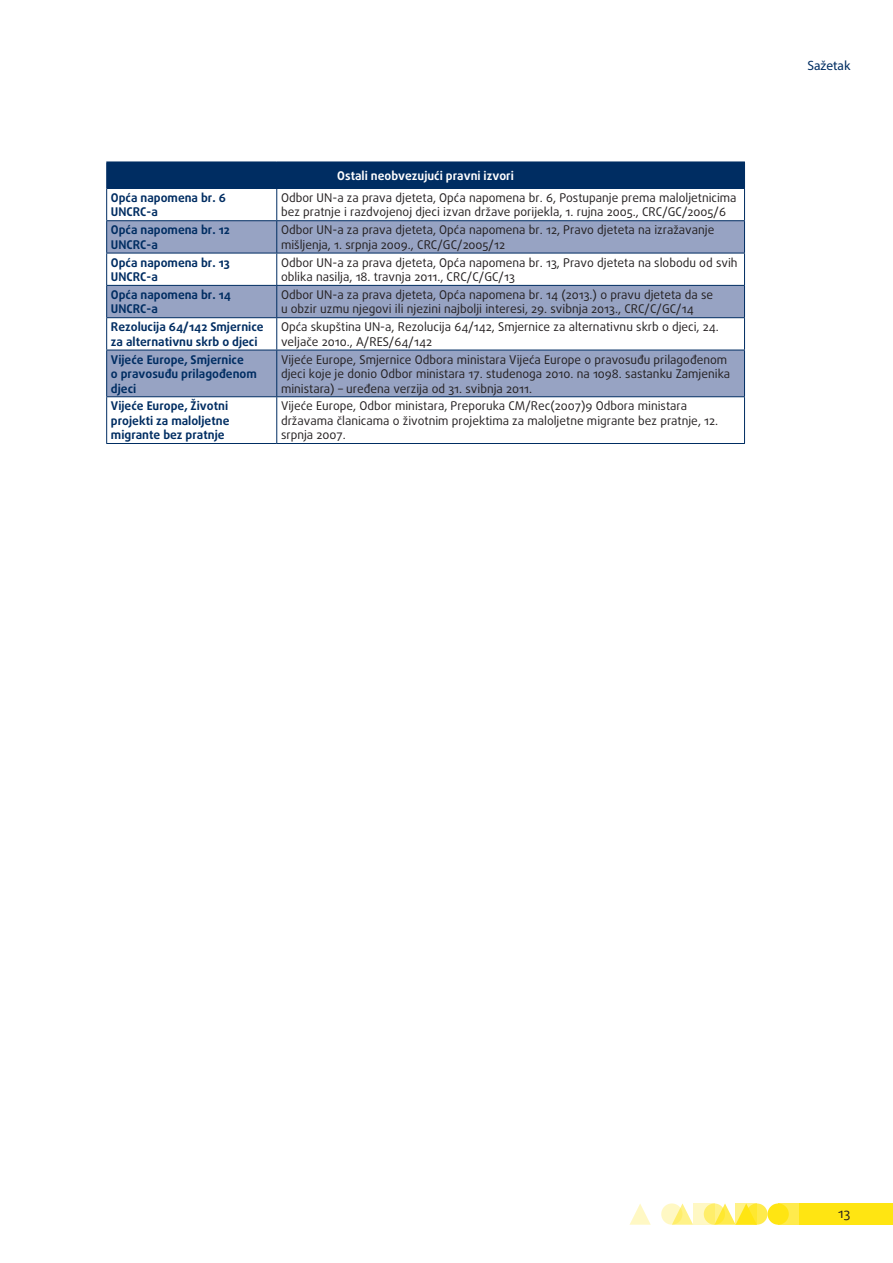
<style>
.page{position:relative;width:893px;height:1263px;background:#fff}
.page>*{position:absolute;margin:0;border:0;box-sizing:border-box;transform-origin:0 0}
.t1{font:13.5px "Myriad Pro";color:#002d62}
.t2{font:13.5px "Daxline Pro";color:#231f20}
.table_body_left{font:12px/14.4px "Daxline Pro";color:#231f20}
.table_body_left-2{font:700 12px/14.4px "Daxline Pro";color:#002d62}
.table_header_center{font:700 12px "Daxline Pro";color:#fff}
</style>
<div class="page">
<div style="left:746px;top:1203px;width:21px;height:22px;background:#ffeb4d;border-radius:50%"></div>
<div style="left:778px;top:1203px;width:21px;height:22px;background:#ffeb4d"></div>
<div style="left:799px;top:1203px;width:94px;height:22px;background:#ffe512"></div>
<svg style="left:675px;top:1203px;width:18px;height:22px"></svg>
<svg style="left:629px;top:1204px;width:22px;height:21px"></svg>
<div style="left:767px;top:1203px;width:22px;height:22px;background:#ffe512;border-radius:50%"></div>
<svg style="left:718px;top:1203px;width:18px;height:22px"></svg>
<svg style="left:704px;top:1203px;width:21px;height:22px"></svg>
<svg style="left:661px;top:1203px;width:21px;height:22px"></svg>
<svg style="left:736px;top:1203px;width:21px;height:22px"></svg>
<svg style="left:693px;top:1203px;width:21px;height:22px"></svg>
<div style="left:107px;top:162px;width:637px;height:26px;background:#002d62"></div>
<svg style="left:107px;top:221px;width:637px;height:175px;fill:#97a3c3"></svg>
<svg style="left:106px;top:162px;width:1px;height:26px"></svg>
<svg style="left:744px;top:162px;width:1px;height:26px"></svg>
<hr style="left:106px;top:188px;width:171px;height:1px;background:#002d62">
<hr style="left:106px;top:189px;width:1px;height:31px;background:#002d62">
<hr style="left:277px;top:188px;width:468px;height:1px;background:#002d62">
<hr style="left:276px;top:189px;width:1px;height:31px;background:#002d62">
<hr style="left:744px;top:189px;width:1px;height:31px;background:#002d62">
<hr style="left:106px;top:220px;width:171px;height:1px;background:#002d62">
<hr style="left:106px;top:221px;width:1px;height:32px;background:#002d62">
<hr style="left:277px;top:220px;width:468px;height:1px;background:#002d62">
<hr style="left:276px;top:221px;width:1px;height:32px;background:#002d62">
<hr style="left:744px;top:221px;width:1px;height:32px;background:#002d62">
<hr style="left:106px;top:253px;width:171px;height:1px;background:#002d62">
<hr style="left:106px;top:253px;width:1px;height:32px;background:#002d62">
<hr style="left:277px;top:253px;width:468px;height:1px;background:#002d62">
<hr style="left:276px;top:253px;width:1px;height:32px;background:#002d62">
<hr style="left:744px;top:253px;width:1px;height:32px;background:#002d62">
<hr style="left:106px;top:285px;width:171px;height:1px;background:#002d62">
<hr style="left:106px;top:286px;width:1px;height:31px;background:#002d62">
<hr style="left:277px;top:285px;width:468px;height:1px;background:#002d62">
<hr style="left:276px;top:286px;width:1px;height:31px;background:#002d62">
<hr style="left:744px;top:286px;width:1px;height:31px;background:#002d62">
<hr style="left:106px;top:317px;width:171px;height:1px;background:#002d62">
<hr style="left:106px;top:318px;width:1px;height:32px;background:#002d62">
<hr style="left:277px;top:317px;width:468px;height:1px;background:#002d62">
<hr style="left:276px;top:318px;width:1px;height:32px;background:#002d62">
<hr style="left:744px;top:318px;width:1px;height:32px;background:#002d62">
<hr style="left:106px;top:350px;width:171px;height:1px;background:#002d62">
<hr style="left:106px;top:350px;width:1px;height:46px;background:#002d62">
<hr style="left:277px;top:350px;width:468px;height:1px;background:#002d62">
<hr style="left:276px;top:350px;width:1px;height:46px;background:#002d62">
<hr style="left:744px;top:350px;width:1px;height:46px;background:#002d62">
<hr style="left:106px;top:396px;width:171px;height:1px;background:#002d62">
<hr style="left:106px;top:397px;width:1px;height:46px;background:#002d62">
<hr style="left:277px;top:396px;width:468px;height:1px;background:#002d62">
<hr style="left:276px;top:397px;width:1px;height:46px;background:#002d62">
<hr style="left:744px;top:397px;width:1px;height:46px;background:#002d62">
<hr style="left:106px;top:443px;width:171px;height:1px;background:#002d62">
<hr style="left:277px;top:443px;width:468px;height:1px;background:#002d62">
<p class="table_header_center" style="left:337px;top:168px;width:178px">Ostali neobvezujući pravni izvori</p>
<p class="table_body_left-2" style="left:111px;top:191px;width:116px">Opća napomena br. 6<br>UNCRC-a</p>
<p class="table_body_left" style="left:281px;top:191px;width:457px">Odbor UN-a za prava djeteta, Opća napomena br. 6, Postupanje prema maloljetnicima bez pratnje i razdvojenoj djeci izvan države porijekla, 1. rujna 2005., CRC/GC/2005/6</p>
<p class="table_body_left-2" style="left:111px;top:223px;width:120px">Opća napomena br. 12<br>UNCRC-a</p>
<p class="table_body_left" style="left:281px;top:223px;width:435px">Odbor UN-a za prava djeteta, Opća napomena br. 12, Pravo djeteta na izražavanje mišljenja, 1. srpnja 2009., CRC/GC/2005/12</p>
<p class="table_body_left-2" style="left:111px;top:255px;width:120px">Opća napomena br. 13<br>UNCRC-a</p>
<p class="table_body_left" style="left:281px;top:255px;width:458px">Odbor UN-a za prava djeteta, Opća napomena br. 13, Pravo djeteta na slobodu od svih oblika nasilja, 18. travnja 2011., CRC/C/GC/13</p>
<p class="table_body_left-2" style="left:111px;top:288px;width:122px">Opća napomena br. 14<br>UNCRC-a</p>
<p class="table_body_left" style="left:281px;top:288px;width:434px">Odbor UN-a za prava djeteta, Opća napomena br. 14 (2013.) o pravu djeteta da se u obzir uzmu njegovi ili njezini najbolji interesi, 29. svibnja 2013., CRC/C/GC/14</p>
<p class="table_body_left-2" style="left:111px;top:320px;width:154px">Rezolucija 64/142 Smjernice za alternativnu skrb o djeci</p>
<p class="table_body_left" style="left:281px;top:320px;width:439px">Opća skupština UN-a, Rezolucija 64/142, Smjernice za alternativnu skrb o djeci, 24. veljače 2010., A/RES/64/142</p>
<p class="table_body_left-2" style="left:111px;top:352px;width:147px">Vijeće Europe, Smjernice<br>o pravosuđu prilagođenom djeci</p>
<p class="table_body_left" style="left:281px;top:352px;width:451px">Vijeće Europe, Smjernice Odbora ministara Vijeća Europe o pravosuđu prilagođenom djeci koje je donio Odbor ministara 17. studenoga 2010. na 1098. sastanku Zamjenika ministara) – uređena verzija od 31. svibnja 2011.</p>
<p class="table_body_left-2" style="left:111px;top:399px;width:120px;text-align:justify">Vijeće Europe, Životni projekti za maloljetne migrante bez pratnje</p>
<p class="table_body_left" style="left:281px;top:399px;width:439px">Vijeće Europe, Odbor ministara, Preporuka CM/Rec(2007)9 Odbora ministara državama članicama o životnim projektima za maloljetne migrante bez pratnje, 12. srpnja 2007.</p>
<p class="t1" style="left:807px;top:57px;width:45px">Sažetak</p>
<p class="t2" style="left:838px;top:1204px;width:14px">13</p>
</div>
